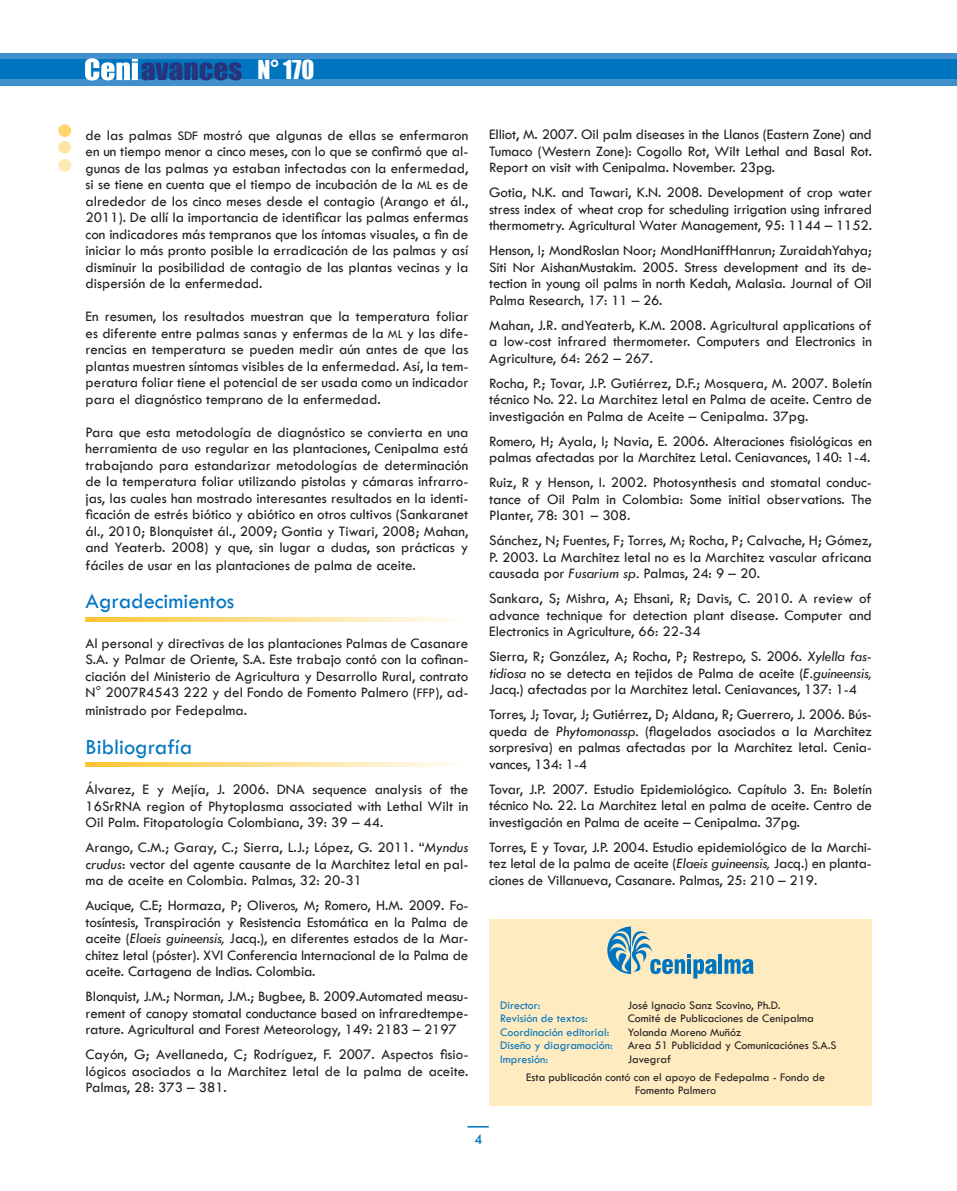
<style>
.page{position:relative;width:957px;height:1191px;background:#fff}
.page>*{position:absolute;margin:0;border:0;box-sizing:border-box;transform-origin:0 0}
.t1{font:24px "Impact";color:#fff}
.t2{font:22.5px "Tw Cen";color:#0075bf}
.t3{font:15px/16.5px "Tw Cen";color:#231f20;text-align:justify}
.t4{font:500 13.5px "Futura BT";color:#0075bf}
.t5{font:12px/13.5px "Tw Cen";color:#231f20}
.t6{font:12px "Tw Cen";color:#0075bf}
.s1{font-size:13.5px}
.s2{font-size:12.75px}
.s3{font-style:italic}
.s4{color:#0075bf}
</style>
<div class="page">
<svg style="left:467px;top:1126px;width:22px;height:1px"></svg>
<div style="left:0;top:53px;width:957px;height:33px;background:#3f90cd"></div>
<div style="left:0;top:60px;width:957px;height:19px;background:#0075bf"></div>
<svg style="left:58px;top:124px;width:13px;height:13px"></svg>
<svg style="left:58px;top:141px;width:13px;height:13px"></svg>
<svg style="left:58px;top:159px;width:13px;height:13px"></svg>
<svg style="left:85px;top:58px;width:157px;height:23px"></svg>
<div style="left:489px;top:919px;width:383px;height:187px;background:#feebc0"></div>
<svg style="left:724px;top:959px;width:29px;height:15px"></svg>
<hr style="left:718px;top:954px;width:4px;height:19px;background:#0075bf">
<svg style="left:607px;top:926px;width:110px;height:52px"></svg>
<svg style="left:85px;top:617px;width:366px;height:5px;background:#fde090"></svg>
<svg style="left:85px;top:762px;width:366px;height:4px"></svg>
<h1 class="t1" style="left:257px;top:51px;width:58px">N° 170</h1>
<p class="t3" style="left:86px;top:127px;width:384px">de las palmas <span class="s1">SDF</span> mostró que algunas de ellas se enfermaron en un tiempo menor a cinco meses, con lo que se confirmó que al&shy;gunas de las palmas ya estaban infectadas con la enfermedad, si se tiene en cuenta que el tiempo de incubación de la <span class="s2">ML</span> es de alrededor de los cinco meses desde el contagio (Arango et ál., 2011). De allí la importancia de identificar las palmas enfermas con indicadores más tempranos que los íntomas visuales, a fin de iniciar lo más pronto posible la erradicación de las palmas y así disminuir la posibilidad de contagio de las plantas vecinas y la dispersión de la enfermedad.</p>
<p class="t3" style="left:86px;top:308px;width:384px">En resumen, los resultados muestran que la temperatura foliar es diferente entre palmas sanas y enfermas de la <span class="s2">ML</span> y las dife&shy;rencias en temperatura se pueden medir aún antes de que las plantas muestren síntomas visibles de la enfermedad. Así, la tem&shy;peratura foliar tiene el potencial de ser usada como un indicador para el diagnóstico temprano de la enfermedad.</p>
<p class="t3" style="left:86px;top:424px;width:384px">Para que esta metodología de diagnóstico se convierta en una herramienta de uso regular en las plantaciones, Cenipalma está trabajando para estandarizar metodologías de determinación de la temperatura foliar utilizando pistolas y cámaras infrarro&shy;jas, las cuales han mostrado interesantes resultados en la identi&shy;ficación de estrés biótico y abiótico en otros cultivos (Sankaranet ál., 2010; Blonquistet ál., 2009; Gontia y Tiwari, 2008; Mahan, and Yeaterb. 2008) y que, sin lugar a dudas, son prácticas y</p>
<p class="t3" style="left:86px;top:557px;width:332px">fáciles de usar en las plantaciones de palma de aceite.</p>
<h2 class="t2" style="left:86px;top:587px;width:150px">Agradecimientos</h2>
<p class="t3" style="left:86px;top:634px;width:384px">Al personal y directivas de las plantaciones Palmas de Casanare S.A. y Palmar de Oriente, S.A. Este trabajo contó con la cofinan&shy;ciación del Ministerio de Agricultura y Desarrollo Rural, contrato N° 2007R4543 222 y del Fondo de Fomento Palmero (<span class="s1">FFP</span>), ad-</p>
<p class="t3" style="left:86px;top:702px;width:163px">ministrado por Fedepalma.</p>
<h2 class="t2" style="left:86px;top:733px;width:108px">Bibliografía</h2>
<p class="t3" style="left:86px;top:781px;width:384px">Álvarez, E y Mejía, J. 2006. DNA sequence analysis of the 16SrRNA region of Phytoplasma associated with Lethal Wilt in Oil Palm. Fitopatología Colombiana, 39: 39 – 44.</p>
<p class="t3" style="left:86px;top:839px;width:384px">Arango, C.M.; Garay, C.; Sierra, L.J.; López, G. 2011. “<span class="s3">Myndus crudus</span>: vector del agente causante de la Marchitez letal en pal&shy;ma de aceite en Colombia. Palmas, 32: 20-31</p>
<p class="t3" style="left:86px;top:897px;width:384px">Aucique, C.E; Hormaza, P; Oliveros, M; Romero, H.M. 2009. Fo&shy;tosíntesis, Transpiración y Resistencia Estomática en la Palma de aceite (<span class="s3">Elaeis guineensis,</span> Jacq.), en diferentes estados de la Mar&shy;chitez letal (póster). XVI Conferencia Internacional de la Palma de aceite. Cartagena de Indias. Colombia.</p>
<p class="t3" style="left:86px;top:988px;width:384px">Blonquist, J.M.; Norman, J.M.; Bugbee, B. 2009.Automated measu&shy;rement of canopy stomatal conductance based on infraredtempe&shy;rature. Agricultural and Forest Meteorology, 149: 2183 – 2197</p>
<p class="t3" style="left:86px;top:1046px;width:384px">Cayón, G; Avellaneda, C; Rodríguez, F. 2007. Aspectos fisio&shy;lógicos asociados a la Marchitez letal de la palma de aceite.<br>Palmas, 28: 373 – 381.</p>
<p class="t3" style="left:489px;top:126px;width:384px">Elliot, M. 2007. Oil palm diseases in the Llanos (Eastern Zone) and Tumaco (Western Zone): Cogollo Rot, Wilt Lethal and Basal Rot.<br>Report on visit with Cenipalma. November. 23pg.</p>
<p class="t3" style="left:489px;top:184px;width:384px">Gotia, N.K. and Tawari, K.N. 2008. Development of crop water stress index of wheat crop for scheduling irrigation using infrared thermometry. Agricultural Water Management, 95: 1144 – 1152.</p>
<p class="t3" style="left:489px;top:242px;width:384px">Henson, I; MondRoslan Noor; MondHaniffHanrun; ZuraidahYahya; Siti Nor AishanMustakim. 2005. Stress development and its de&shy;tection in young oil palms in north Kedah, Malasia. Journal of Oil Palma Research, 17: 11 – 26.</p>
<p class="t3" style="left:489px;top:316px;width:384px">Mahan, J.R. andYeaterb, K.M. 2008. Agricultural applications of a low-cost infrared thermometer. Computers and Electronics in Agriculture, 64: 262 – 267.</p>
<p class="t3" style="left:489px;top:374px;width:384px">Rocha, P.; Tovar, J.P. Gutiérrez, D.F.; Mosquera, M. 2007. Boletín técnico No. 22. La Marchitez letal en Palma de aceite. Centro de investigación en Palma de Aceite – Cenipalma. 37pg.</p>
<p class="t3" style="left:489px;top:432px;width:384px">Romero, H; Ayala, I; Navia, E. 2006. Alteraciones fisiológicas en palmas afectadas por la Marchitez Letal. Ceniavances, 140: 1-4.</p>
<p class="t3" style="left:489px;top:474px;width:384px">Ruiz, R y Henson, I. 2002. Photosynthesis and stomatal conduc&shy;tance of Oil Palm in Colombia: Some initial observations. The Planter, 78: 301 – 308.</p>
<p class="t3" style="left:489px;top:532px;width:384px">Sánchez, N; Fuentes, F; Torres, M; Rocha, P; Calvache, H; Gómez, P. 2003. La Marchitez letal no es la Marchitez vascular africana causada por <span class="s3">Fusarium sp.</span> Palmas, 24: 9 – 20.</p>
<p class="t3" style="left:489px;top:590px;width:384px">Sankara, S; Mishra, A; Ehsani, R; Davis, C. 2010. A review of advance technique for detection plant disease. Computer and Electronics in Agriculture, 66: 22-34</p>
<p class="t3" style="left:489px;top:648px;width:384px">Sierra, R; González, A; Rocha, P; Restrepo, S. 2006. <span class="s3">Xylella fas&shy;tidiosa</span> no se detecta en tejidos de Palma de aceite (<span class="s3">E.guineensis, </span>Jacq.) afectadas por la Marchitez letal. Ceniavances, 137: 1-4</p>
<p class="t3" style="left:489px;top:706px;width:384px">Torres, J; Tovar, J; Gutiérrez, D; Aldana, R; Guerrero, J. 2006. Bús&shy;queda de <span class="s3">Phytomonassp.</span> (flagelados asociados a la Marchitez sorpresiva) en palmas afectadas por la Marchitez letal. Cenia&shy;vances, 134: 1-4</p>
<p class="t3" style="left:489px;top:780px;width:384px">Tovar, J.P. 2007. Estudio Epidemiológico. Capítulo 3. En: Boletín técnico No. 22. La Marchitez letal en palma de aceite. Centro de investigación en Palma de aceite – Cenipalma. 37pg.</p>
<p class="t3" style="left:489px;top:838px;width:384px">Torres, E y Tovar, J.P. 2004. Estudio epidemiológico de la Marchi&shy;tez letal de la palma de aceite (<span class="s3">Elaeis guineensis,</span> Jacq.) en planta&shy;ciones de Villanueva, Casanare. Palmas, 25: 210 – 219.</p>
<p class="t6" style="left:500px;top:997px;width:42px">Director:</p>
<p class="t5" style="left:628px;top:998px;width:154px">José Ignacio Sanz Scovino, Ph.D.</p>
<p class="t6" style="left:500px;top:1011px;width:89px">Revisión de textos:</p>
<p class="t5" style="left:628px;top:1011px;width:188px">Comité de Publicaciones de Cenipalma</p>
<p class="t6" style="left:500px;top:1024px;width:111px">Coordinación editorial:</p>
<p class="t5" style="left:500px;top:1025px;width:338px;text-indent:128px">Yolanda Moreno Muñóz<br><span class="s4">Diseño y diagramación:</span> Area 51 Publicidad y Comunicaciónes S.A.S<br><span class="s4">Impresión:</span></p>
<p class="t5" style="left:526px;top:1050px;width:300px;line-height:17.7px;text-indent:101px">Javegraf<br>Esta publicación contó con el apoyo de Fedepalma - Fondo de</p>
<p class="t5" style="left:635px;top:1083px;width:83px">Fomento Palmero</p>
<p class="t4" style="left:474px;top:1130px;width:10px">4</p>
</div>
